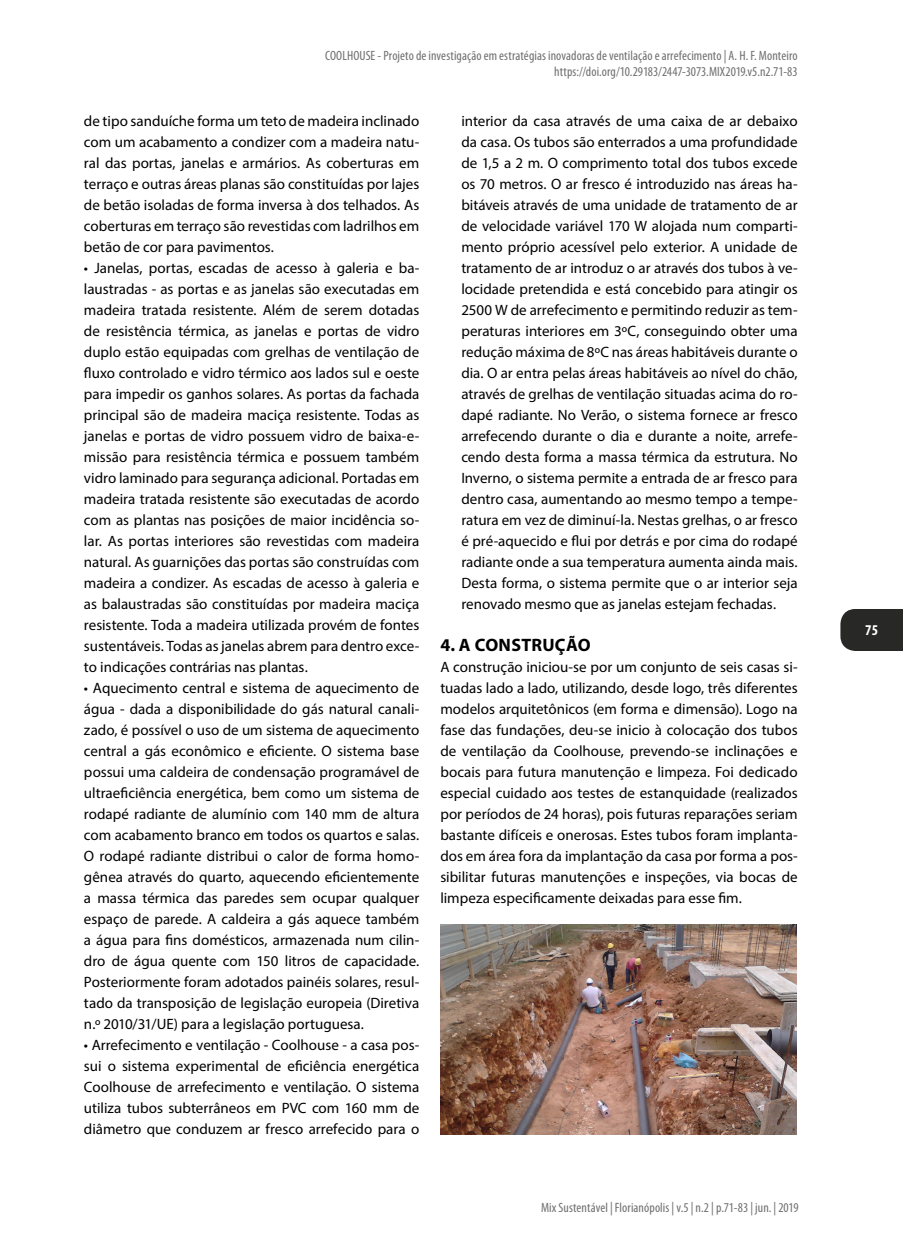
<style>
.page{position:relative;width:903px;height:1260px;background:#fff}
.page>*{position:absolute;margin:0;border:0;box-sizing:border-box;transform-origin:0 0}
.t1{font:700 18px "Myriad Pro";letter-spacing:.015em;color:#000}
.t2{font:15px/21px "Myriad Pro";color:#000;text-align:justify}
.t3{font:700 condensed 15px "Myriad Pro";color:#fff}
.t4{font:condensed 13.5px/16.5px "Myriad Pro";letter-spacing:.005em;color:#706f6f;text-align:right}
</style>
<div class="page">
<div style="left:840px;top:609px;width:63px;height:42px;background:#282827"></div>
<img style="left:441px;top:924px;width:356px;height:210px">
<p class="t4" style="left:325px;top:47px;width:474px">COOLHOUSE - Projeto de investigação em estratégias inovadoras de ventilação e arrefecimento | A. H. F. Monteiro https://doi.org/10.29183/2447-3073.MIX2019.v5.n2.71-83</p>
<p class="t2" style="left:84px;top:110px;width:337px">de tipo sanduíche forma um teto de madeira inclinado com um acabamento a condizer com a madeira natu&shy;ral das portas, janelas e armários. As coberturas em terraço e outras áreas planas são constituídas por lajes de betão isoladas de forma inversa à dos telhados. As coberturas em terraço são revestidas com ladrilhos em betão de cor para pavimentos.</p>
<p class="t2" style="left:84px;top:257px;width:337px">• Janelas, portas, escadas de acesso à galeria e ba&shy;laustradas - as portas e as janelas são executadas em madeira tratada resistente. Além de serem dotadas de resistência térmica, as janelas e portas de vidro duplo estão equipadas com grelhas de ventilação de fluxo controlado e vidro térmico aos lados sul e oeste para impedir os ganhos solares. As portas da fachada principal são de madeira maciça resistente. Todas as janelas e portas de vidro possuem vidro de baixa-e&shy;missão para resistência térmica e possuem também vidro laminado para segurança adicional. Portadas em madeira tratada resistente são executadas de acordo com as plantas nas posições de maior incidência so&shy;lar. As portas interiores são revestidas com madeira natural. As guarnições das portas são construídas com madeira a condizer. As escadas de acesso à galeria e as balaustradas são constituídas por madeira maciça resistente. Toda a madeira utilizada provém de fontes sustentáveis. Todas as janelas abrem para dentro exce&shy;to indicações contrárias nas plantas.</p>
<p class="t2" style="left:84px;top:677px;width:337px">• Aquecimento central e sistema de aquecimento de água - dada a disponibilidade do gás natural canali&shy;zado, é possível o uso de um sistema de aquecimento central a gás econômico e eficiente. O sistema base possui uma caldeira de condensação programável de ultraeficiência energética, bem como um sistema de rodapé radiante de alumínio com 140 mm de altura com acabamento branco em todos os quartos e salas.<br>O rodapé radiante distribui o calor de forma homo&shy;gênea através do quarto, aquecendo eficientemente a massa térmica das paredes sem ocupar qualquer espaço de parede. A caldeira a gás aquece também a água para fins domésticos, armazenada num cilin&shy;dro de água quente com 150 litros de capacidade.<br>Posteriormente foram adotados painéis solares, resul&shy;tado da transposição de legislação europeia (Diretiva n.º 2010/31/UE) para a legislação portuguesa.</p>
<p class="t2" style="left:84px;top:1034px;width:337px">• Arrefecimento e ventilação - Coolhouse - a casa pos&shy;sui o sistema experimental de eficiência energética Coolhouse de arrefecimento e ventilação. O sistema utiliza tubos subterrâneos em PVC com 160 mm de diâmetro que conduzem ar fresco arrefecido para o</p>
<p class="t2" style="left:461px;top:110px;width:338px">interior da casa através de uma caixa de ar debaixo da casa. Os tubos são enterrados a uma profundidade de 1,5 a 2 m. O comprimento total dos tubos excede os 70 metros. O ar fresco é introduzido nas áreas ha&shy;bitáveis através de uma unidade de tratamento de ar de velocidade variável 170 W alojada num comparti&shy;mento próprio acessível pelo exterior. A unidade de tratamento de ar introduz o ar através dos tubos à ve&shy;locidade pretendida e está concebido para atingir os 2500 W de arrefecimento e permitindo reduzir as tem&shy;peraturas interiores em 3ºC, conseguindo obter uma redução máxima de 8ºC nas áreas habitáveis durante o dia. O ar entra pelas áreas habitáveis ao nível do chão, através de grelhas de ventilação situadas acima do ro&shy;dapé radiante. No Verão, o sistema fornece ar fresco arrefecendo durante o dia e durante a noite, arrefe&shy;cendo desta forma a massa térmica da estrutura. No Inverno, o sistema permite a entrada de ar fresco para dentro casa, aumentando ao mesmo tempo a tempe&shy;ratura em vez de diminuí-la. Nestas grelhas, o ar fresco é pré-aquecido e flui por detrás e por cima do rodapé radiante onde a sua temperatura aumenta ainda mais.<br>Desta forma, o sistema permite que o ar interior seja renovado mesmo que as janelas estejam fechadas.</p>
<p class="t1" style="left:440px;top:633px;width:152px">4. A CONSTRUÇÃO</p>
<p class="t2" style="left:440px;top:656px;width:359px">A construção iniciou-se por um conjunto de seis casas si&shy;tuadas lado a lado, utilizando, desde logo, três diferentes modelos arquitetônicos (em forma e dimensão). Logo na fase das fundações, deu-se inicio à colocação dos tubos de ventilação da Coolhouse, prevendo-se inclinações e bocais para futura manutenção e limpeza. Foi dedicado especial cuidado aos testes de estanquidade (realizados por períodos de 24 horas), pois futuras reparações seriam bastante difíceis e onerosas. Estes tubos foram implanta&shy;dos em área fora da implantação da casa por forma a pos&shy;sibilitar futuras manutenções e inspeções, via bocas de limpeza especificamente deixadas para esse fim.</p>
<p class="t4" style="left:541px;top:1199px;width:259px">Mix Sustentável | Florianópolis | v.5 | n.2 | p.71-83 | jun. | 2019</p>
<p class="t3" style="left:865px;top:620px;width:14px">75</p>
</div>
